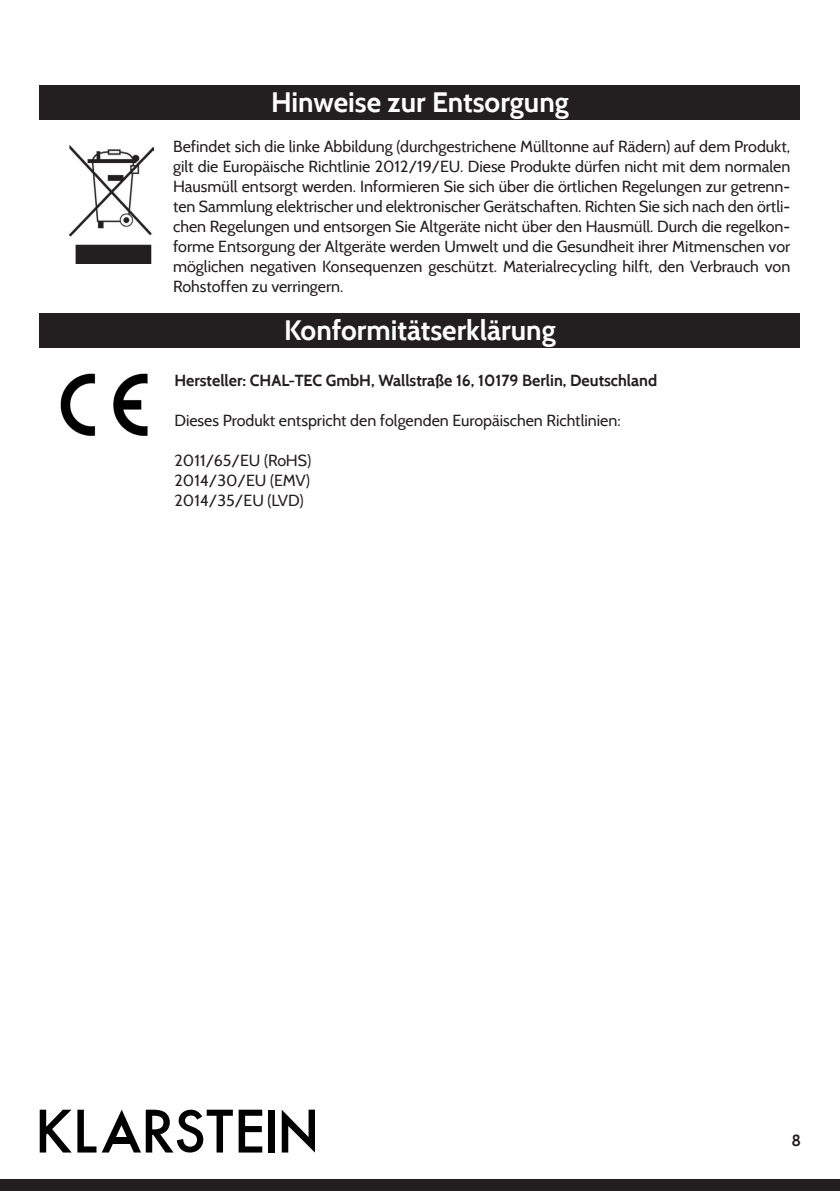
<style>
.page{position:relative;width:840px;height:1191px;background:#fff}
.page>*{position:absolute;margin:0;border:0;box-sizing:border-box;transform-origin:0 0}
.t1{font:700 28px "Cabin";color:#fff}
.t2{font:16px/20px "Cabin";color:#231f20;text-align:justify}
.t3{font:700 16px "Cabin";color:#231f20}
</style>
<div class="page">
<div style="left:0;top:1179px;width:839px;height:12px;background:#231f20"></div>
<svg style="left:40px;top:1109px;width:56px;height:43px"></svg>
<div style="left:268px;top:1109px;width:7px;height:43px;background:#000"></div>
<svg style="left:102px;top:1109px;width:160px;height:43px"></svg>
<div style="left:110px;top:1137px;width:23px;height:6px;background:#000"></div>
<svg style="left:281px;top:1109px;width:34px;height:43px"></svg>
<div style="left:40px;top:313px;width:759px;height:35px;background:#231f20"></div>
<img style="left:60px;top:373px;width:88px;height:63px">
<div style="left:40px;top:85px;width:759px;height:35px;background:#231f20"></div>
<img style="left:69px;top:146px;width:85px;height:117px">
<h1 class="t1" style="left:271px;top:85px;width:299px">Hinweise zur Entsorgung</h1>
<p class="t2" style="left:173px;top:136px;width:618px">Befindet sich die linke Abbildung (durchgestrichene Mülltonne auf Rädern) auf dem Produkt, gilt die Europäische Richtlinie 2012/19/EU. Diese Produkte dürfen nicht mit dem normalen Hausmüll entsorgt werden. Informieren Sie sich über die örtlichen Regelungen zur getrenn&shy;ten Sammlung elektrischer und elektronischer Gerätschaften. Richten Sie sich nach den örtli&shy;chen Regelungen und entsorgen Sie Altgeräte nicht über den Hausmüll. Durch die regelkon&shy;forme Entsorgung der Altgeräte werden Umwelt und die Gesundheit ihrer Mitmenschen vor möglichen negativen Konsequenzen geschützt. Materialrecycling hilft, den Verbrauch von Rohstoffen zu verringern.</p>
<h1 class="t1" style="left:284px;top:313px;width:273px">Konformitätserklärung</h1>
<p class="t3" style="left:174px;top:371px;width:484px">Hersteller: CHAL-TEC GmbH, Wallstraße 16, 10179 Berlin, Deutschland</p>
<p class="t2" style="left:174px;top:411px;width:447px">Dieses Produkt entspricht den folgenden Europäischen Richtlinien:</p>
<p class="t2" style="left:174px;top:451px;width:138px">2011/65/EU (RoHS)<br>2014/30/EU (EMV)<br>2014/35/EU (LVD)</p>
<p class="t3" style="left:791px;top:1130px;width:11px">8</p>
</div>
